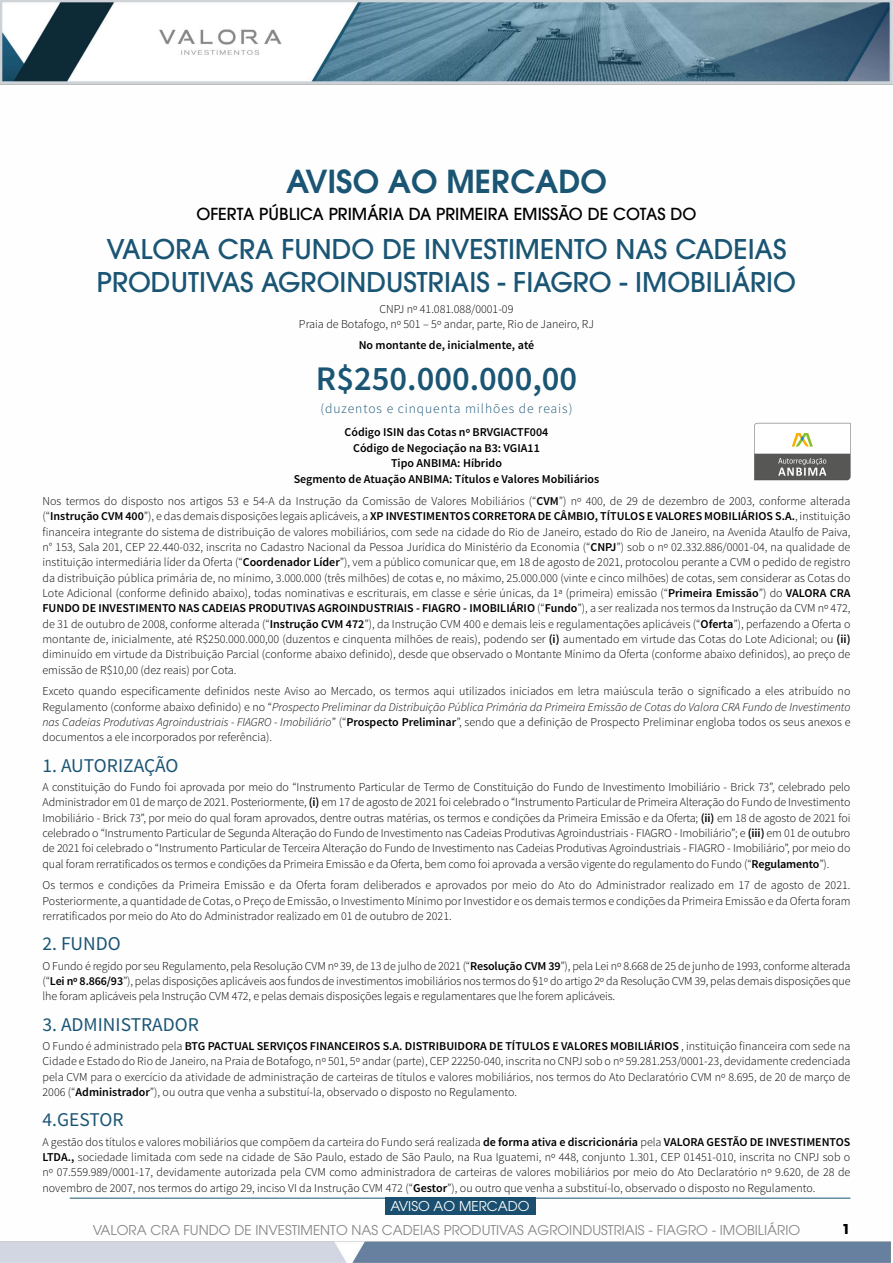
<style>
.page{position:relative;width:893px;height:1263px;background:#fff}
.page>*{position:absolute;margin:0;border:0;box-sizing:border-box;transform-origin:0 0}
.t1{font:600 34.5px "Source Sans Pro";color:#1a5574}
.t2{font:600 31.5px "ITC Avant Garde Pro";color:#1a5574}
.t3{font:500 27px/32.7px "ITC Avant Garde Pro";color:#1a5574;text-align:center}
.t4{font:19.5px "Source Sans Pro";color:#1a5574}
.t5{font:500 16.5px "ITC Avant Garde Pro";color:#000}
.t6{font:13.5px "ITC Avant Garde Pro";color:#878787}
.t7{font:300 13.5px "Source Sans Pro";letter-spacing:.07em;color:#1a5574}
.t8{font:13.5px "ITC Avant Garde Pro";color:#fff}
.t9{font:700 13.5px "ITC Avant Garde Pro";color:#000}
.t10{font:300 12px/15.3px "Source Sans Pro";color:#000;text-align:justify}
.t11{font:600 12px/15.9px "Source Sans Pro";color:#000;text-align:center}
.s1{font-weight:600}
.s2{font-style:italic}
</style>
<div class="page">
<img style="left:0;top:0;width:893px;height:1263px">
<svg style="left:754px;top:423px;width:96px;height:57px"></svg>
<h2 class="t2" style="left:286px;top:161px;width:322px">AVISO AO MERCADO</h2>
<h3 class="t5" style="left:196px;top:203px;width:502px">OFERTA PÚBLICA PRIMÁRIA DA PRIMEIRA EMISSÃO DE COTAS DO</h3>
<h3 class="t3" style="left:97px;top:233px;width:701px">VALORA CRA FUNDO DE INVESTIMENTO NAS CADEIAS<br>PRODUTIVAS AGROINDUSTRIAIS - FIAGRO - IMOBILIÁRIO</h3>
<p class="t10" style="left:299px;top:302px;width:296px;line-height:14.7px;text-align:center">CNPJ nº 41.081.088/0001-09<br>Praia de Botafogo, nº 501 – 5º andar, parte, Rio de Janeiro, RJ</p>
<p class="t11" style="left:359px;top:337px;width:177px">No montante de, inicialmente, até</p>
<h1 class="t1" style="left:316px;top:357px;width:263px">R$250.000.000,00</h1>
<p class="t7" style="left:320px;top:401px;width:253px">(duzentos e cinquenta milhões de reais)</p>
<p class="t11" style="left:294px;top:424px;width:307px">Código ISIN das Cotas nº BRVGIACTF004<br>Código de Negociação na B3: VGIA11<br>Tipo ANBIMA: Híbrido<br>Segmento de Atuação ANBIMA: Títulos e Valores Mobiliários</p>
<p class="t10" style="left:43px;top:494px;width:809px">Nos termos do disposto nos artigos 53 e 54-A da Instrução da Comissão de Valores Mobiliários (“<span class="s1">CVM</span>”) nº 400, de 29 de dezembro de 2003, conforme alterada (“<span class="s1">Instrução CVM 400</span>”), e das demais disposições legais aplicáveis, a <span class="s1">XP INVESTIMENTOS CORRETORA DE CÂMBIO, TÍTULOS E VALORES MOBILIÁRIOS S.A.</span>, instituição financeira integrante do sistema de distribuição de valores mobiliários, com sede na cidade do Rio de Janeiro, estado do Rio de Janeiro, na Avenida Ataulfo de Paiva, n° 153, Sala 201, CEP 22.440-032, inscrita no Cadastro Nacional da Pessoa Jurídica do Ministério da Economia (“<span class="s1">CNPJ</span>”) sob o nº 02.332.886/0001-04, na qualidade de instituição intermediária líder da Oferta (“<span class="s1">Coordenador Líder</span>”), vem a público comunicar que, em 18 de agosto de 2021, protocolou perante a CVM o pedido de registro da distribuição pública primária de, no mínimo, 3.000.000 (três milhões) de cotas e, no máximo, 25.000.000 (vinte e cinco milhões) de cotas, sem considerar as Cotas do Lote Adicional (conforme definido abaixo), todas nominativas e escriturais, em classe e série únicas, da 1ª (primeira) emissão (“<span class="s1">Primeira Emissão</span>”) do <span class="s1">VALORA CRA FUNDO DE INVESTIMENTO NAS CADEIAS PRODUTIVAS AGROINDUSTRIAIS - FIAGRO - IMOBILIÁRIO</span> (“<span class="s1">Fundo</span>”), a ser realizada nos termos da Instrução da CVM nº 472, de 31 de outubro de 2008, conforme alterada (“<span class="s1">Instrução CVM 472</span>”), da Instrução CVM 400 e demais leis e regulamentações aplicáveis (“<span class="s1">Oferta</span>”), perfazendo a Oferta o montante de, inicialmente, até R$250.000.000,00 (duzentos e cinquenta milhões de reais), podendo ser <span class="s1">(i)</span> aumentado em virtude das Cotas do Lote Adicional; ou <span class="s1">(ii) </span>diminuído em virtude da Distribuição Parcial (conforme abaixo definido), desde que observado o Montante Mínimo da Oferta (conforme abaixo definidos), ao preço de emissão de R$10,00 (dez reais) por Cota.</p>
<p class="t10" style="left:43px;top:684px;width:809px">Exceto quando especificamente definidos neste Aviso ao Mercado, os termos aqui utilizados iniciados em letra maiúscula terão o significado a eles atribuído no Regulamento (conforme abaixo definido) e no “<span class="s2">Prospecto Preliminar da Distribuição Pública Primária da Primeira Emissão de Cotas do Valora CRA Fundo de Investimento nas Cadeias Produtivas Agroindustriais - FIAGRO - Imobiliário</span>” (“<span class="s1">Prospecto Preliminar</span>”, sendo que a definição de Prospecto Preliminar engloba todos os seus anexos e documentos a ele incorporados por referência).</p>
<h3 class="t4" style="left:43px;top:753px;width:138px">1. AUTORIZAÇÃO</h3>
<p class="t10" style="left:43px;top:779px;width:809px">A constituição do Fundo foi aprovada por meio do “Instrumento Particular de Termo de Constituição do Fundo de Investimento Imobiliário - Brick 73”, celebrado pelo Administrador em 01 de março de 2021. Posteriormente, <span class="s1">(i)</span> em 17 de agosto de 2021 foi celebrado o “Instrumento Particular de Primeira Alteração do Fundo de Investimento Imobiliário - Brick 73”, por meio do qual foram aprovados, dentre outras matérias, os termos e condições da Primeira Emissão e da Oferta; <span class="s1">(ii)</span> em 18 de agosto de 2021 foi celebrado o “Instrumento Particular de Segunda Alteração do Fundo de Investimento nas Cadeias Produtivas Agroindustriais - FIAGRO - Imobiliário”; e <span class="s1">(iii)</span> em 01 de outubro de 2021 foi celebrado o “Instrumento Particular de Terceira Alteração do Fundo de Investimento nas Cadeias Produtivas Agroindustriais - FIAGRO - Imobiliário”, por meio do qual foram rerratificados os termos e condições da Primeira Emissão e da Oferta, bem como foi aprovada a versão vigente do regulamento do Fundo (“<span class="s1">Regulamento</span>”).</p>
<p class="t10" style="left:43px;top:878px;width:809px">Os termos e condições da Primeira Emissão e da Oferta foram deliberados e aprovados por meio do Ato do Administrador realizado em 17 de agosto de 2021.<br>Posteriormente, a quantidade de Cotas, o Preço de Emissão, o Investimento Mínimo por Investidor e os demais termos e condições da Primeira Emissão e da Oferta foram rerratificados por meio do Ato do Administrador realizado em 01 de outubro de 2021.</p>
<h3 class="t4" style="left:43px;top:932px;width:80px">2. FUNDO</h3>
<p class="t10" style="left:43px;top:958px;width:809px">O Fundo é regido por seu Regulamento, pela Resolução CVM nº 39, de 13 de julho de 2021 (“<span class="s1">Resolução CVM 39</span>”), pela Lei nº 8.668 de 25 de junho de 1993, conforme alterada (“<span class="s1">Lei nº 8.866/93</span>”), pelas disposições aplicáveis aos fundos de investimentos imobiliários nos termos do §1º do artigo 2º da Resolução CVM 39, pelas demais disposições que lhe foram aplicáveis pela Instrução CVM 472, e pelas demais disposições legais e regulamentares que lhe forem aplicáveis.</p>
<h3 class="t4" style="left:43px;top:1012px;width:158px">3. ADMINISTRADOR</h3>
<p class="t10" style="left:43px;top:1038px;width:809px">O Fundo é administrado pela <span class="s1">BTG PACTUAL SERVIÇOS FINANCEIROS S.A. DISTRIBUIDORA DE TÍTULOS E VALORES MOBILIÁRIOS</span> , instituição financeira com sede na Cidade e Estado do Rio de Janeiro, na Praia de Botafogo, nº 501, 5º andar (parte), CEP 22250-040, inscrita no CNPJ sob o nº 59.281.253/0001-23, devidamente credenciada pela CVM para o exercício da atividade de administração de carteiras de títulos e valores mobiliários, nos termos do Ato Declaratório CVM nº 8.695, de 20 de março de 2006 (“<span class="s1">Administrador</span>”), ou outra que venha a substituí-la, observado o disposto no Regulamento.</p>
<h3 class="t4" style="left:43px;top:1107px;width:83px">4.GESTOR</h3>
<p class="t10" style="left:43px;top:1134px;width:809px">A gestão dos títulos e valores mobiliários que compõem da carteira do Fundo será realizada <span class="s1">de forma ativa e discricionária</span> pela <span class="s1">VALORA GESTÃO DE INVESTIMENTOS LTDA.,</span> sociedade limitada com sede na cidade de São Paulo, estado de São Paulo, na Rua Iguatemi, nº 448, conjunto 1.301, CEP 01451-010, inscrita no CNPJ sob o nº 07.559.989/0001-17, devidamente autorizada pela CVM como administradora de carteiras de valores mobiliários por meio do Ato Declaratório nº 9.620, de 28 de novembro de 2007, nos termos do artigo 29, inciso VI da Instrução CVM 472 (“<span class="s1">Gestor</span>”), ou outro que venha a substituí-lo, observado o disposto no Regulamento.</p>
<p class="t8" style="left:390px;top:1197px;width:141px">AVISO AO MERCADO</p>
<p class="t6" style="left:93px;top:1221px;width:709px">VALORA CRA FUNDO DE INVESTIMENTO NAS CADEIAS PRODUTIVAS AGROINDUSTRIAIS - FIAGRO - IMOBILIÁRIO</p>
<p class="t9" style="left:842px;top:1219px;width:10px">1</p>
</div>
